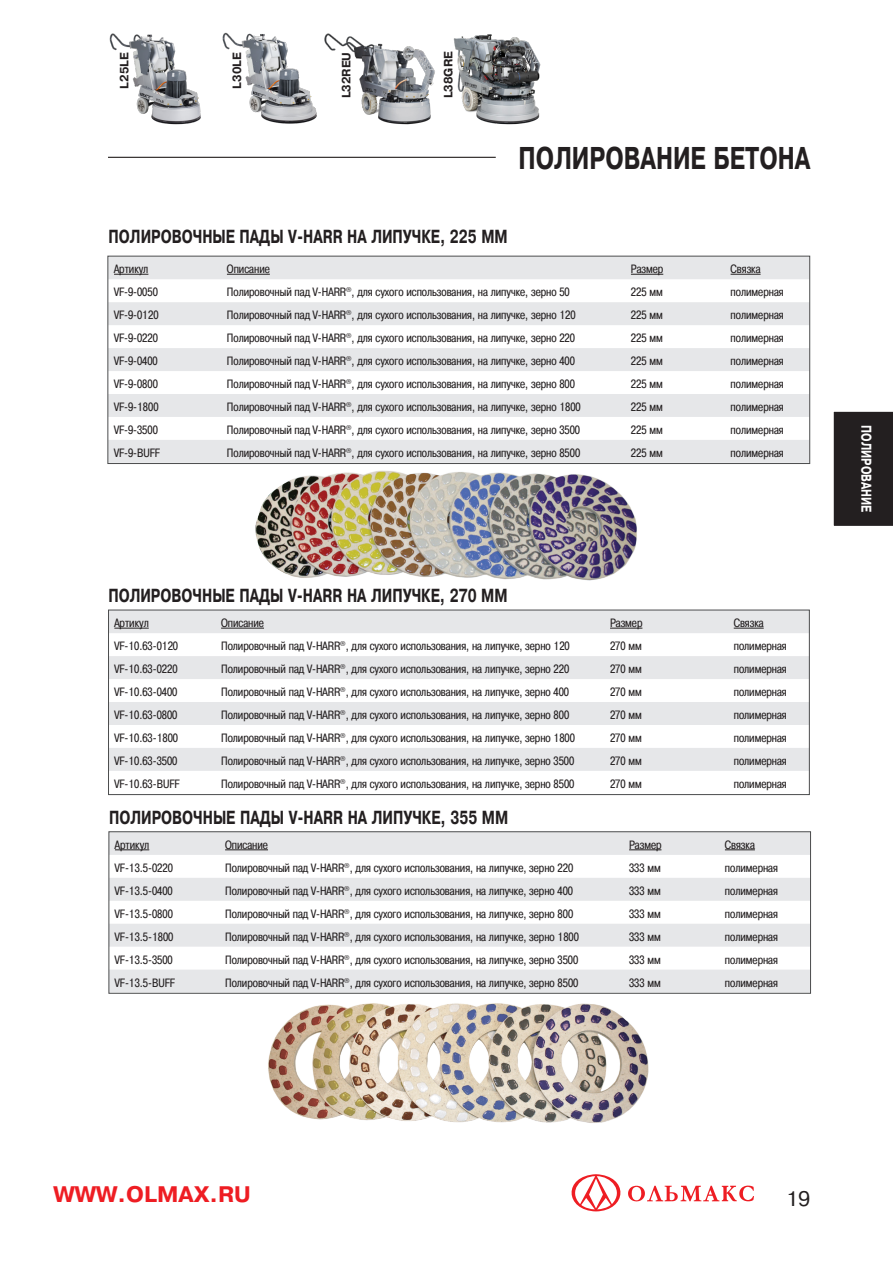
<style>
.page{position:relative;width:893px;height:1263px;background:#fff}
.page>*{position:absolute;margin:0;border:0;box-sizing:border-box;transform-origin:0 0}
.t1{font:700 condensed 30px "Pragmatica";color:#231f20}
.t2{font:700 22.5px "Pragmatica C";color:#ee1d23}
.t3{font:21px "Pragmatica C";color:#231f20}
.t4{font:700 condensed 18px "Pragmatica";color:#231f20}
.t5{font:700 condensed 13.5px "Pragmatica";color:#fff}
.t6{font:12px "Pragmatica Cond C";color:#231f20}
.t7{font:700 12px "Pragmatica C";color:#231f20}
</style>
<div class="page">
<img style="left:268px;top:1003px;width:381px;height:120px">
<img style="left:109px;top:33px;width:92px;height:92px">
<img style="left:222px;top:32px;width:95px;height:92px">
<img style="left:324px;top:33px;width:111px;height:92px">
<img style="left:453px;top:34px;width:88px;height:91px">
<hr style="left:108px;top:157px;width:388px;height:1px;background:#080302">
<div style="left:833px;top:411px;width:60px;height:115px;background:#231f20"></div>
<svg style="left:571px;top:1174px;width:183px;height:37px"></svg>
<svg style="left:111px;top:833px;width:698px;height:158px;fill:#e6e7e9"></svg>
<hr style="left:115px;top:849px;width:34px;height:1px;background:#231f20">
<hr style="left:225px;top:849px;width:43px;height:1px;background:#231f20">
<hr style="left:629px;top:849px;width:32px;height:1px;background:#231f20">
<hr style="left:725px;top:849px;width:30px;height:1px;background:#231f20">
<div style="left:109px;top:831px;width:702px;height:162px;border:1px solid #4b4c4d"></div>
<svg style="left:110px;top:258px;width:698px;height:204px;fill:#e6e7e9"></svg>
<hr style="left:114px;top:274px;width:34px;height:1px;background:#231f20">
<hr style="left:227px;top:274px;width:43px;height:1px;background:#231f20">
<hr style="left:631px;top:274px;width:32px;height:1px;background:#231f20">
<hr style="left:731px;top:274px;width:30px;height:1px;background:#231f20">
<div style="left:108px;top:256px;width:702px;height:208px;border:1px solid #4b4c4d"></div>
<img style="left:255px;top:470px;width:382px;height:111px">
<svg style="left:110px;top:612px;width:697px;height:159px;fill:#e6e7e9"></svg>
<hr style="left:114px;top:628px;width:35px;height:1px;background:#231f20">
<hr style="left:221px;top:628px;width:43px;height:1px;background:#231f20">
<hr style="left:610px;top:628px;width:32px;height:1px;background:#231f20">
<hr style="left:734px;top:628px;width:30px;height:1px;background:#231f20">
<div style="left:108px;top:610px;width:701px;height:185px;border:1px solid #4b4c4d"></div>
<p class="t7" style="left:118px;top:89px;width:38px;rotate:-90deg">L25LE</p>
<p class="t7" style="left:230px;top:89px;width:38px;rotate:-90deg">L30LE</p>
<p class="t7" style="left:340px;top:98px;width:48px;rotate:-90deg">L32REU</p>
<p class="t7" style="left:442px;top:98px;width:49px;rotate:-90deg">L38GRE</p>
<h1 class="t1" style="left:519px;top:141px;width:293px">ПОЛИРОВАНИЕ БЕТОНА</h1>
<p class="t4" style="left:109px;top:226px;width:401px">ПОЛИРОВОЧНЫЕ ПАДЫ V-HARR НА ЛИПУЧКЕ, 225 ММ</p>
<p class="t6" style="left:114px;top:262px;width:36px">Артикул</p>
<p class="t6" style="left:227px;top:262px;width:44px">Описание</p>
<p class="t6" style="left:631px;top:262px;width:34px">Размер</p>
<p class="t6" style="left:731px;top:262px;width:31px">Связка</p>
<p class="t6" style="left:114px;top:285px;width:45px">VF-9-0050</p>
<p class="t6" style="left:227px;top:285px;width:344px">Полировочный пад V-HARR<sup>®</sup>, для сухого использования, на липучке, зерно 50</p>
<p class="t6" style="left:631px;top:285px;width:33px">225 мм</p>
<p class="t6" style="left:731px;top:285px;width:55px">полимерная</p>
<p class="t6" style="left:114px;top:308px;width:46px">VF-9-0120</p>
<p class="t6" style="left:227px;top:308px;width:350px">Полировочный пад V-HARR<sup>®</sup>, для сухого использования, на липучке, зерно 120</p>
<p class="t6" style="left:631px;top:308px;width:33px">225 мм</p>
<p class="t6" style="left:731px;top:308px;width:55px">полимерная</p>
<p class="t6" style="left:114px;top:331px;width:45px">VF-9-0220</p>
<p class="t6" style="left:227px;top:331px;width:350px">Полировочный пад V-HARR<sup>®</sup>, для сухого использования, на липучке, зерно 220</p>
<p class="t6" style="left:631px;top:331px;width:33px">225 мм</p>
<p class="t6" style="left:731px;top:331px;width:55px">полимерная</p>
<p class="t6" style="left:114px;top:354px;width:45px">VF-9-0400</p>
<p class="t6" style="left:227px;top:354px;width:349px">Полировочный пад V-HARR<sup>®</sup>, для сухого использования, на липучке, зерно 400</p>
<p class="t6" style="left:631px;top:354px;width:33px">225 мм</p>
<p class="t6" style="left:731px;top:354px;width:55px">полимерная</p>
<p class="t6" style="left:114px;top:377px;width:45px">VF-9-0800</p>
<p class="t6" style="left:227px;top:377px;width:350px">Полировочный пад V-HARR<sup>®</sup>, для сухого использования, на липучке, зерно 800</p>
<p class="t6" style="left:631px;top:377px;width:33px">225 мм</p>
<p class="t6" style="left:731px;top:377px;width:55px">полимерная</p>
<p class="t6" style="left:114px;top:400px;width:46px">VF-9-1800</p>
<p class="t6" style="left:227px;top:400px;width:355px">Полировочный пад V-HARR<sup>®</sup>, для сухого использования, на липучке, зерно 1800</p>
<p class="t6" style="left:631px;top:400px;width:33px">225 мм</p>
<p class="t6" style="left:731px;top:400px;width:55px">полимерная</p>
<p class="t6" style="left:114px;top:423px;width:45px">VF-9-3500</p>
<p class="t6" style="left:227px;top:423px;width:355px">Полировочный пад V-HARR<sup>®</sup>, для сухого использования, на липучке, зерно 3500</p>
<p class="t6" style="left:631px;top:423px;width:33px">225 мм</p>
<p class="t6" style="left:731px;top:423px;width:55px">полимерная</p>
<p class="t6" style="left:114px;top:446px;width:47px">VF-9-BUFF</p>
<p class="t6" style="left:227px;top:446px;width:355px">Полировочный пад V-HARR<sup>®</sup>, для сухого использования, на липучке, зерно 8500</p>
<p class="t6" style="left:631px;top:446px;width:33px">225 мм</p>
<p class="t6" style="left:731px;top:446px;width:55px">полимерная</p>
<p class="t4" style="left:108px;top:585px;width:401px">ПОЛИРОВОЧНЫЕ ПАДЫ V-HARR НА ЛИПУЧКЕ, 270 ММ</p>
<p class="t6" style="left:114px;top:616px;width:36px">Артикул</p>
<p class="t6" style="left:221px;top:616px;width:44px">Описание</p>
<p class="t6" style="left:610px;top:616px;width:34px">Размер</p>
<p class="t6" style="left:734px;top:616px;width:31px">Связка</p>
<p class="t6" style="left:114px;top:639px;width:65px">VF-10.63-0120</p>
<p class="t6" style="left:221px;top:639px;width:350px">Полировочный пад V-HARR<sup>®</sup>, для сухого использования, на липучке, зерно 120</p>
<p class="t6" style="left:610px;top:639px;width:33px">270 мм</p>
<p class="t6" style="left:734px;top:639px;width:55px">полимерная</p>
<p class="t6" style="left:114px;top:662px;width:65px">VF-10.63-0220</p>
<p class="t6" style="left:221px;top:662px;width:350px">Полировочный пад V-HARR<sup>®</sup>, для сухого использования, на липучке, зерно 220</p>
<p class="t6" style="left:610px;top:662px;width:33px">270 мм</p>
<p class="t6" style="left:734px;top:662px;width:55px">полимерная</p>
<p class="t6" style="left:114px;top:685px;width:64px">VF-10.63-0400</p>
<p class="t6" style="left:221px;top:685px;width:349px">Полировочный пад V-HARR<sup>®</sup>, для сухого использования, на липучке, зерно 400</p>
<p class="t6" style="left:610px;top:685px;width:33px">270 мм</p>
<p class="t6" style="left:734px;top:685px;width:55px">полимерная</p>
<p class="t6" style="left:114px;top:708px;width:65px">VF-10.63-0800</p>
<p class="t6" style="left:221px;top:708px;width:350px">Полировочный пад V-HARR<sup>®</sup>, для сухого использования, на липучке, зерно 800</p>
<p class="t6" style="left:610px;top:708px;width:33px">270 мм</p>
<p class="t6" style="left:734px;top:708px;width:55px">полимерная</p>
<p class="t6" style="left:114px;top:731px;width:65px">VF-10.63-1800</p>
<p class="t6" style="left:221px;top:731px;width:355px">Полировочный пад V-HARR<sup>®</sup>, для сухого использования, на липучке, зерно 1800</p>
<p class="t6" style="left:610px;top:731px;width:33px">270 мм</p>
<p class="t6" style="left:734px;top:731px;width:55px">полимерная</p>
<p class="t6" style="left:114px;top:754px;width:65px">VF-10.63-3500</p>
<p class="t6" style="left:221px;top:754px;width:355px">Полировочный пад V-HARR<sup>®</sup>, для сухого использования, на липучке, зерно 3500</p>
<p class="t6" style="left:610px;top:754px;width:33px">270 мм</p>
<p class="t6" style="left:734px;top:754px;width:55px">полимерная</p>
<p class="t6" style="left:114px;top:777px;width:67px">VF-10.63-BUFF</p>
<p class="t6" style="left:221px;top:777px;width:355px">Полировочный пад V-HARR<sup>®</sup>, для сухого использования, на липучке, зерно 8500</p>
<p class="t6" style="left:610px;top:777px;width:33px">270 мм</p>
<p class="t6" style="left:734px;top:777px;width:55px">полимерная</p>
<p class="t4" style="left:109px;top:807px;width:401px">ПОЛИРОВОЧНЫЕ ПАДЫ V-HARR НА ЛИПУЧКЕ, 355 ММ</p>
<p class="t6" style="left:115px;top:838px;width:36px">Артикул</p>
<p class="t6" style="left:225px;top:838px;width:44px">Описание</p>
<p class="t6" style="left:629px;top:838px;width:34px">Размер</p>
<p class="t6" style="left:725px;top:838px;width:31px">Связка</p>
<p class="t6" style="left:115px;top:861px;width:59px">VF-13.5-0220</p>
<p class="t6" style="left:225px;top:861px;width:350px">Полировочный пад V-HARR<sup>®</sup>, для сухого использования, на липучке, зерно 220</p>
<p class="t6" style="left:629px;top:861px;width:33px">333 мм</p>
<p class="t6" style="left:725px;top:861px;width:55px">полимерная</p>
<p class="t6" style="left:115px;top:884px;width:59px">VF-13.5-0400</p>
<p class="t6" style="left:225px;top:884px;width:349px">Полировочный пад V-HARR<sup>®</sup>, для сухого использования, на липучке, зерно 400</p>
<p class="t6" style="left:629px;top:884px;width:33px">333 мм</p>
<p class="t6" style="left:725px;top:884px;width:55px">полимерная</p>
<p class="t6" style="left:115px;top:907px;width:59px">VF-13.5-0800</p>
<p class="t6" style="left:225px;top:907px;width:350px">Полировочный пад V-HARR<sup>®</sup>, для сухого использования, на липучке, зерно 800</p>
<p class="t6" style="left:629px;top:907px;width:33px">333 мм</p>
<p class="t6" style="left:725px;top:907px;width:55px">полимерная</p>
<p class="t6" style="left:115px;top:930px;width:60px">VF-13.5-1800</p>
<p class="t6" style="left:225px;top:930px;width:355px">Полировочный пад V-HARR<sup>®</sup>, для сухого использования, на липучке, зерно 1800</p>
<p class="t6" style="left:629px;top:930px;width:33px">333 мм</p>
<p class="t6" style="left:725px;top:930px;width:55px">полимерная</p>
<p class="t6" style="left:115px;top:953px;width:59px">VF-13.5-3500</p>
<p class="t6" style="left:225px;top:953px;width:355px">Полировочный пад V-HARR<sup>®</sup>, для сухого использования, на липучке, зерно 3500</p>
<p class="t6" style="left:629px;top:953px;width:33px">333 мм</p>
<p class="t6" style="left:725px;top:953px;width:55px">полимерная</p>
<p class="t6" style="left:115px;top:975px;width:61px">VF-13.5-BUFF</p>
<p class="t6" style="left:225px;top:975px;width:355px">Полировочный пад V-HARR<sup>®</sup>, для сухого использования, на липучке, зерно 8500</p>
<p class="t6" style="left:629px;top:975px;width:33px">333 мм</p>
<p class="t6" style="left:725px;top:975px;width:55px">полимерная</p>
<p class="t5" style="left:874px;top:425px;width:88px;rotate:90deg">ПОЛИРОВАНИЕ</p>
<h2 class="t2" style="left:53px;top:1182px;width:199px">WWW.OLMAX.RU</h2>
<h3 class="t3" style="left:786px;top:1187px;width:26px">19</h3>
</div>
